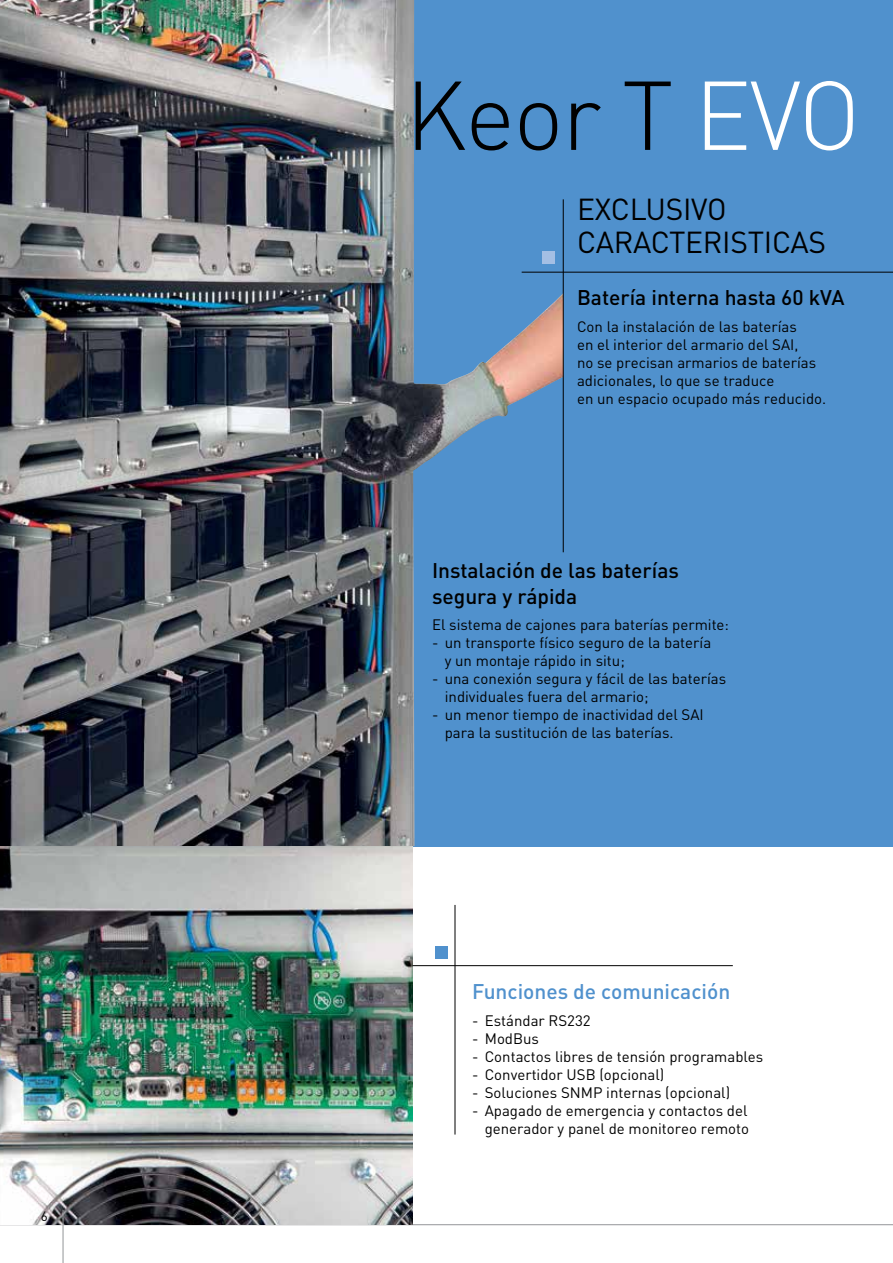
<style>
.page{position:relative;width:893px;height:1263px;background:#fff}
.page>*{position:absolute;margin:0;border:0;box-sizing:border-box;transform-origin:0 0}
.t1{font:300 96px "DIN Pro";letter-spacing:-.02em;color:#000}
.t2{font:30px/33px "DIN Pro";letter-spacing:-.01em;color:#000}
.t3{font:500 21px/25.5px "DIN Pro";color:#000}
.t4{font:500 21px "DIN Pro";color:#5091cd}
.t5{font:15px/18px "DIN Pro";color:#000}
.t6{font:13.5px "DIN Pro";color:#000}
.s1{color:#fff}
</style>
<div class="page">
<hr style="left:0;top:1224px;width:893px;height:1px;background:#939598">
<hr style="left:892px;top:846px;width:1px;height:417px;background:#5091cd">
<div style="left:0;top:0;width:893px;height:846px;background:#5091cd"></div>
<img style="left:0;top:0;width:563px;height:846px">
<img style="left:0;top:846px;width:412px;height:378px">
<div style="left:542px;top:251px;width:13px;height:13px;background:#a4bfe4"></div>
<hr style="left:563px;top:199px;width:1px;height:353px;background:#000">
<hr style="left:522px;top:272px;width:371px;height:1px;background:#000">
<hr style="left:455px;top:905px;width:1px;height:229px;background:#000">
<div style="left:435px;top:946px;width:13px;height:13px;background:#5091cd"></div>
<hr style="left:63px;top:1210px;width:1px;height:53px;background:#939598">
<hr style="left:412px;top:965px;width:321px;height:1px;background:#000">
<p class="t6" style="left:41px;top:1206px;width:9px">6</p>
<h1 class="t1" style="left:405px;top:50px;width:457px">Keor T <span class="s1">EVO</span></h1>
<h2 class="t2" style="left:577px;top:191px;width:251px">EXCLUSIVO<br>CARACTERISTICAS</h2>
<h3 class="t3" style="left:577px;top:284px;width:269px">Batería interna hasta 60 kVA</h3>
<p class="t5" style="left:577px;top:317px;width:251px">Con la instalación de las baterías<br>en el interior del armario del SAI,<br>no se precisan armarios de baterías adicionales, lo que se traduce<br>en un espacio ocupado más reducido.</p>
<h3 class="t3" style="left:432px;top:557px;width:248px">Instalación de las baterías segura y rápida</h3>
<p class="t5" style="left:432px;top:615px;width:298px">El sistema de cajones para baterías permite:</p>
<p class="t5" style="left:445px;top:633px;width:268px;text-indent:-13px">- un transporte físico seguro de la batería y un montaje rápido in situ;</p>
<p class="t5" style="left:445px;top:669px;width:283px;text-indent:-13px">- una conexión segura y fácil de las baterías individuales fuera del armario;</p>
<p class="t5" style="left:445px;top:705px;width:261px;text-indent:-13px">- un menor tiempo de inactividad del SAI para la sustitución de las baterías.</p>
<h3 class="t4" style="left:472px;top:977px;width:260px">Funciones de comunicación</h3>
<p class="t5" style="left:472px;top:1011px;width:120px">- Estándar RS232</p>
<p class="t5" style="left:472px;top:1029px;width:69px">- ModBus</p>
<p class="t5" style="left:472px;top:1047px;width:293px">- Contactos libres de tensión programables</p>
<p class="t5" style="left:472px;top:1065px;width:194px">- Convertidor USB (opcional)</p>
<p class="t5" style="left:472px;top:1083px;width:260px">- Soluciones SNMP internas (opcional)</p>
<p class="t5" style="left:472px;top:1101px;width:279px;text-align:right">- Apagado de emergencia y contactos del generador y panel de monitoreo remoto</p>
</div>
